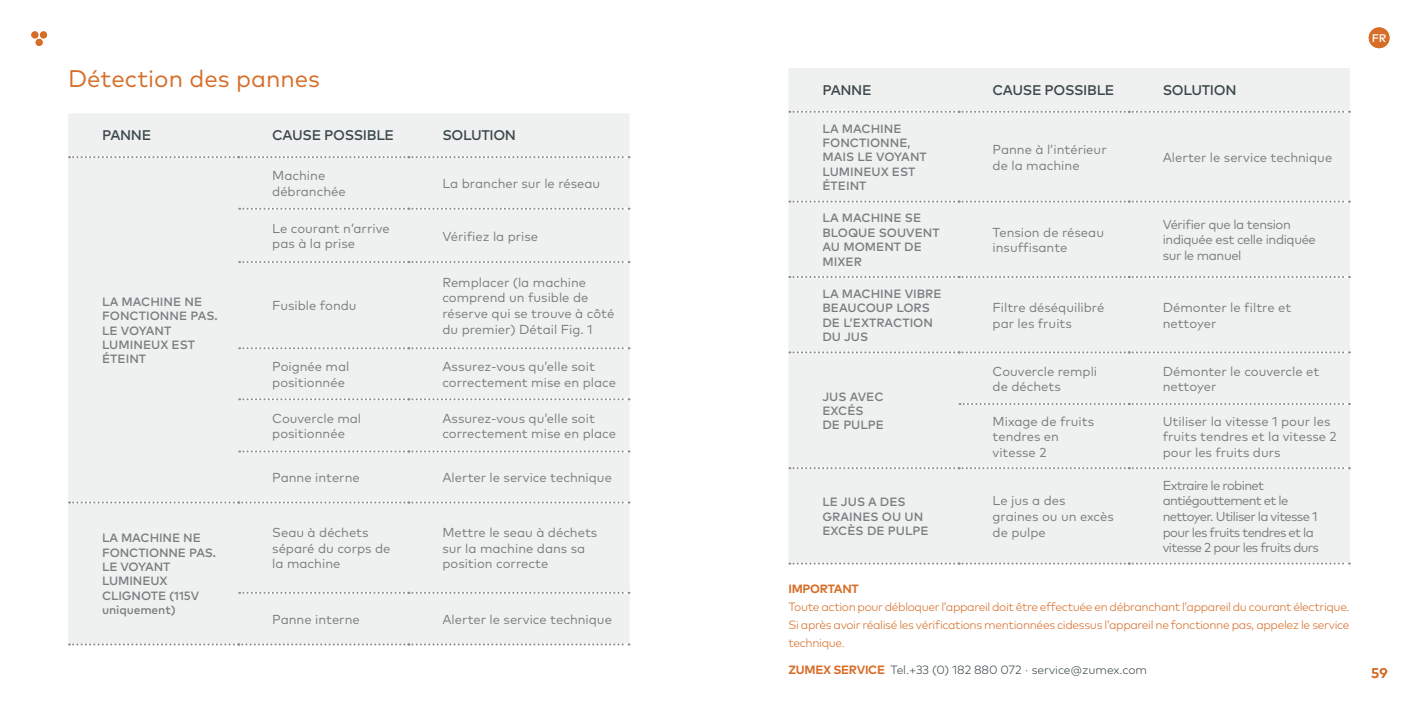
<style>
.page{position:relative;width:1418px;height:709px;background:#fff}
.page>*{position:absolute;margin:0;border:0;box-sizing:border-box;transform-origin:0 0}
.t1{font:24px "Mark Pro";color:#d76d27}
.t2{font:500 14px "Mark Pro";letter-spacing:-.025em;color:#3c484b}
.t3{font:500 14px "Mark Pro";color:#d76d27}
.t4{font:13px/15.6px "Mark Pro";color:#797d7f}
.t5{font:13px/15.6px "Mark Pro";letter-spacing:-.05em;color:#797d7f}
.t6{font:13px/15.6px "Mark Pro";letter-spacing:-.03em;color:#797d7f}
.t7{font:500 12px/14.4px "Mark Pro";color:#797d7f}
.t8{font:300 12px/18px "Mark Pro";letter-spacing:-.03em;color:#d76d27;text-align:justify}
.t9{font:300 12px "Mark Pro";letter-spacing:-.01em;color:#3c484b}
.t10{font:700 12px "Mark Pro";letter-spacing:-.025em;color:#d76d27}
.t11{font:500 11.2px "Mark Pro";color:#fff}
.s1{font-weight:700;color:#d76d27}
</style>
<div class="page">
<svg style="left:31px;top:31px;width:16px;height:15px"></svg>
<div style="left:1368px;top:27px;width:21px;height:21px;background:#d76d27;border-radius:50%"></div>
<div style="left:788px;top:68px;width:561px;height:495px;background:#eff0f0"></div>
<svg style="left:789px;top:111px;width:560px;height:2px"></svg>
<svg style="left:789px;top:562px;width:560px;height:2px"></svg>
<svg style="left:789px;top:276px;width:560px;height:2px"></svg>
<svg style="left:789px;top:351px;width:560px;height:2px"></svg>
<svg style="left:959px;top:403px;width:390px;height:2px"></svg>
<svg style="left:789px;top:201px;width:560px;height:2px"></svg>
<svg style="left:789px;top:467px;width:560px;height:2px"></svg>
<div style="left:68px;top:114px;width:561px;height:530px;background:#eff0f0"></div>
<svg style="left:69px;top:156px;width:560px;height:2px"></svg>
<svg style="left:239px;top:592px;width:390px;height:2px"></svg>
<svg style="left:69px;top:643px;width:560px;height:2px"></svg>
<svg style="left:239px;top:208px;width:390px;height:2px"></svg>
<svg style="left:239px;top:261px;width:390px;height:2px"></svg>
<svg style="left:239px;top:347px;width:390px;height:2px"></svg>
<svg style="left:239px;top:398px;width:390px;height:2px"></svg>
<svg style="left:239px;top:450px;width:390px;height:2px"></svg>
<svg style="left:69px;top:501px;width:560px;height:2px"></svg>
<h1 class="t1" style="left:68px;top:61px;width:253px">Détection des pannes</h1>
<p class="t2" style="left:102px;top:125px;width:51px">PANNE</p>
<p class="t2" style="left:272px;top:125px;width:123px">CAUSE POSSIBLE</p>
<p class="t2" style="left:442px;top:125px;width:75px">SOLUTION</p>
<p class="t7" style="left:102px;top:293px;width:117px">LA MACHINE NE<br>FONCTIONNE PAS.<br>LE VOYANT<br>LUMINEUX EST<br>ÉTEINT</p>
<p class="t4" style="left:272px;top:167px;width:75px">Machine débranchée</p>
<p class="t4" style="left:442px;top:175px;width:159px">La brancher sur le réseau</p>
<p class="t4" style="left:272px;top:219px;width:119px">Le courant n’arrive pas à la prise</p>
<p class="t4" style="left:442px;top:227px;width:97px">Vérifiez la prise</p>
<p class="t4" style="left:272px;top:297px;width:86px">Fusible fondu</p>
<p class="t4" style="left:442px;top:273px;width:173px">Remplacer (la machine comprend un fusible de réserve qui se trouve à côté du premier) Détail Fig. 1</p>
<p class="t4" style="left:272px;top:358px;width:79px">Poignée mal positionnée</p>
<p class="t4" style="left:442px;top:358px;width:175px">Assurez-vous qu’elle soit correctement mise en place</p>
<p class="t4" style="left:272px;top:409px;width:90px">Couvercle mal positionnée</p>
<p class="t4" style="left:442px;top:409px;width:175px">Assurez-vous qu’elle soit correctement mise en place</p>
<p class="t4" style="left:272px;top:469px;width:89px">Panne interne</p>
<p class="t4" style="left:442px;top:469px;width:171px">Alerter le service technique</p>
<p class="t7" style="left:102px;top:530px;width:115px">LA MACHINE NE<br>FONCTIONNE PAS.<br>LE VOYANT<br>LUMINEUX<br>CLIGNOTE (115V uniquement)</p>
<p class="t4" style="left:272px;top:524px;width:120px">Seau à déchets séparé du corps de la machine</p>
<p class="t4" style="left:442px;top:524px;width:156px">Mettre le seau à déchets sur la machine dans sa position correcte</p>
<p class="t4" style="left:272px;top:610px;width:89px">Panne interne</p>
<p class="t4" style="left:442px;top:610px;width:171px">Alerter le service technique</p>
<p class="t2" style="left:822px;top:79px;width:51px">PANNE</p>
<p class="t2" style="left:992px;top:79px;width:123px">CAUSE POSSIBLE</p>
<p class="t2" style="left:1162px;top:79px;width:75px">SOLUTION</p>
<p class="t7" style="left:822px;top:120px;width:106px">LA MACHINE<br>FONCTIONNE,<br>MAIS LE VOYANT<br>LUMINEUX EST<br>ÉTEINT</p>
<p class="t4" style="left:992px;top:141px;width:116px">Panne à l’intérieur de la machine</p>
<p class="t4" style="left:1162px;top:148px;width:171px">Alerter le service technique</p>
<p class="t7" style="left:822px;top:210px;width:119px">LA MACHINE SE<br>BLOQUE SOUVENT<br>AU MOMENT DE<br>MIXER</p>
<p class="t7" style="left:822px;top:285px;width:121px">LA MACHINE VIBRE<br>BEAUCOUP LORS<br>DE L’EXTRACTION<br>DU JUS</p>
<p class="t7" style="left:822px;top:388px;width:63px">JUS AVEC<br>EXCÉS<br>DE PULPE</p>
<p class="t4" style="left:992px;top:223px;width:113px">Tension de réseau insuffisante</p>
<p class="t6" style="left:1162px;top:215px;width:155px">Vérifier que la tension indiquée est celle indiquée sur le manuel</p>
<p class="t4" style="left:992px;top:298px;width:113px">Filtre déséquilibré par les fruits</p>
<p class="t4" style="left:1162px;top:298px;width:130px">Démonter le filtre et nettoyer</p>
<p class="t4" style="left:992px;top:362px;width:106px">Couvercle rempli de déchets</p>
<p class="t4" style="left:1162px;top:362px;width:158px">Démonter le couvercle et nettoyer</p>
<p class="t4" style="left:992px;top:412px;width:103px">Mixage de fruits tendres en vitesse 2</p>
<p class="t4" style="left:1162px;top:412px;width:175px">Utiliser la vitesse 1 pour les fruits tendres et la vitesse 2 pour les fruits durs</p>
<p class="t7" style="left:822px;top:494px;width:108px">LE JUS A DES<br>GRAINES OU UN<br>EXCÈS DE PULPE</p>
<p class="t4" style="left:992px;top:492px;width:123px">Le jus a des graines ou un excès de pulpe</p>
<p class="t5" style="left:1162px;top:476px;width:158px">Extraire le robinet antiégouttement et le nettoyer. Utiliser la vitesse 1 pour les fruits tendres et la vitesse 2 pour les fruits durs</p>
<p class="t10" style="left:788px;top:579px;width:72px">IMPORTANT</p>
<p class="t8" style="left:788px;top:596px;width:563px">Toute action pour débloquer l’appareil doit être effectuée en débranchant l’appareil du courant électrique.<br>Si après avoir réalisé les vérifications mentionnées cidessus l’appareil ne fonctionne pas, appelez le service technique.</p>
<p class="t9" style="left:788px;top:660px;width:360px"><span class="s1">ZUMEX SERVICE</span> Tel.+33 (0) 182 880 072 · service@zumex.com</p>
<p class="t11" style="left:1371px;top:30px;width:17px">ES</p>
<p class="t11" style="left:1371px;top:30px;width:16px">FR</p>
<p class="t3" style="left:1371px;top:662px;width:18px">59</p>
</div>
